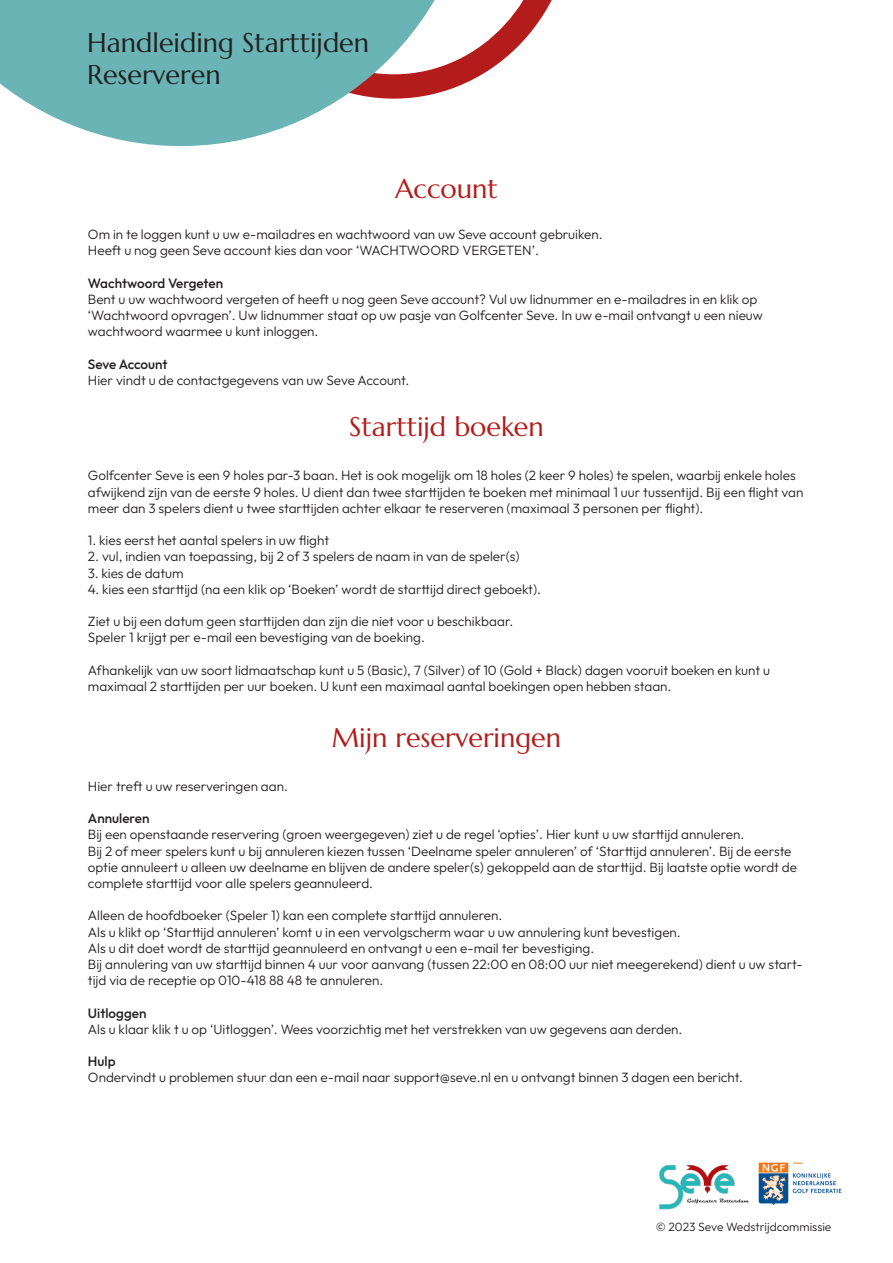
<style>
.page{position:relative;width:893px;height:1263px;background:#fff}
.page>*{position:absolute;margin:0;border:0;box-sizing:border-box;transform-origin:0 0}
.t1{font:27px "Marcellus";color:#b31c1a}
.t2{font:27px "Marcellus";color:#212121}
.t3{font:300 13.5px/16.2px "Outfit";color:#231f20}
.t4{font:500 13.5px "Outfit";color:#231f20}
.t5{font:300 12px "Outfit";color:#231f20}
</style>
<div class="page">
<svg style="left:479px;top:0;width:73px;height:76px"></svg>
<svg style="left:0;top:0;width:479px;height:147px;fill:#6ab4b5"></svg>
<img style="left:659px;top:1165px;width:90px;height:44px">
<img style="left:759px;top:1162px;width:83px;height:44px">
<p class="t2" style="left:87px;top:26px;width:284px">Handleiding Starttijden</p>
<p class="t2" style="left:87px;top:58px;width:135px">Reserveren</p>
<p class="t1" style="left:395px;top:172px;width:104px">Account</p>
<p class="t3" style="left:88px;top:226px;width:516px">Om in te loggen kunt u uw e-mailadres en wachtwoord van uw Seve account gebruiken.</p>
<p class="t3" style="left:88px;top:243px;width:452px">Heeft u nog geen Seve account kies dan voor ‘WACHTWOORD VERGETEN’.</p>
<p class="t4" style="left:88px;top:274px;width:137px">Wachtwoord Vergeten</p>
<p class="t3" style="left:88px;top:291px;width:676px">Bent u uw wachtwoord vergeten of heeft u nog geen Seve account? Vul uw lidnummer en e-mailadres in en klik op ‘Wachtwoord opvragen’. Uw lidnummer staat op uw pasje van Golfcenter Seve. In uw e-mail ontvangt u een nieuw wachtwoord waarmee u kunt inloggen.</p>
<p class="t4" style="left:88px;top:355px;width:81px">Seve Account</p>
<p class="t3" style="left:88px;top:372px;width:323px">Hier vindt u de contactgegevens van uw Seve Account.</p>
<p class="t1" style="left:349px;top:410px;width:196px">Starttijd boeken</p>
<p class="t3" style="left:88px;top:468px;width:717px">Golfcenter Seve is een 9 holes par-3 baan. Het is ook mogelijk om 18 holes (2 keer 9 holes) te spelen, waarbij enkele holes afwijkend zijn van de eerste 9 holes. U dient dan twee starttijden te boeken met minimaal 1 uur tussentijd. Bij een flight van meer dan 3 spelers dient u twee starttijden achter elkaar te reserveren (maximaal 3 personen per flight).</p>
<p class="t3" style="left:88px;top:533px;width:243px">1. kies eerst het aantal spelers in uw flight</p>
<p class="t3" style="left:88px;top:549px;width:433px">2. vul, indien van toepassing, bij 2 of 3 spelers de naam in van de speler(s)</p>
<p class="t3" style="left:88px;top:565px;width:97px">3. kies de datum</p>
<p class="t3" style="left:88px;top:581px;width:455px">4. kies een starttijd (na een klik op ‘Boeken’ wordt de starttijd direct geboekt).</p>
<p class="t3" style="left:88px;top:614px;width:427px">Ziet u bij een datum geen starttijden dan zijn die niet voor u beschikbaar.</p>
<p class="t3" style="left:88px;top:630px;width:339px">Speler 1 krijgt per e-mail een bevestiging van de boeking.</p>
<p class="t3" style="left:88px;top:662px;width:684px">Afhankelijk van uw soort lidmaatschap kunt u 5 (Basic), 7 (Silver) of 10 (Gold + Black) dagen vooruit boeken en kunt u maximaal 2 starttijden per uur boeken. U kunt een maximaal aantal boekingen open hebben staan.</p>
<p class="t1" style="left:332px;top:720px;width:231px">Mijn reserveringen</p>
<p class="t3" style="left:88px;top:778px;width:201px">Hier treft u uw reserveringen aan.</p>
<p class="t4" style="left:88px;top:810px;width:63px">Annuleren</p>
<p class="t3" style="left:88px;top:827px;width:658px">Bij een openstaande reservering (groen weergegeven) ziet u de regel ‘opties’. Hier kunt u uw starttijd annuleren.</p>
<p class="t3" style="left:88px;top:843px;width:711px">Bij 2 of meer spelers kunt u bij annuleren kiezen tussen ‘Deelname speler annuleren’ of ‘Starttijd annuleren’. Bij de eerste optie annuleert u alleen uw deelname en blijven de andere speler(s) gekoppeld aan de starttijd. Bij laatste optie wordt de complete starttijd voor alle spelers geannuleerd.</p>
<p class="t3" style="left:88px;top:908px;width:416px">Alleen de hoofdboeker (Speler 1) kan een complete starttijd annuleren.</p>
<p class="t3" style="left:88px;top:924px;width:594px">Als u klikt op ‘Starttijd annuleren’ komt u in een vervolgscherm waar u uw annulering kunt bevestigen.</p>
<p class="t3" style="left:88px;top:940px;width:508px">Als u dit doet wordt de starttijd geannuleerd en ontvangt u een e-mail ter bevestiging.</p>
<p class="t3" style="left:88px;top:956px;width:716px">Bij annulering van uw starttijd binnen 4 uur voor aanvang (tussen 22:00 en 08:00 uur niet meegerekend) dient u uw start&shy;tijd via de receptie op 010-418 88 48 te annuleren.</p>
<p class="t4" style="left:88px;top:1004px;width:60px">Uitloggen</p>
<p class="t3" style="left:88px;top:1021px;width:596px">Als u klaar klik t u op ‘Uitloggen’. Wees voorzichtig met het verstrekken van uw gegevens aan derden.</p>
<p class="t4" style="left:88px;top:1053px;width:29px">Hulp</p>
<p class="t3" style="left:88px;top:1070px;width:657px">Ondervindt u problemen stuur dan een e-mail naar support@seve.nl en u ontvangt binnen 3 dagen een bericht.</p>
<p class="t5" style="left:656px;top:1219px;width:177px">© 2023 Seve Wedstrijdcommissie</p>
</div>
